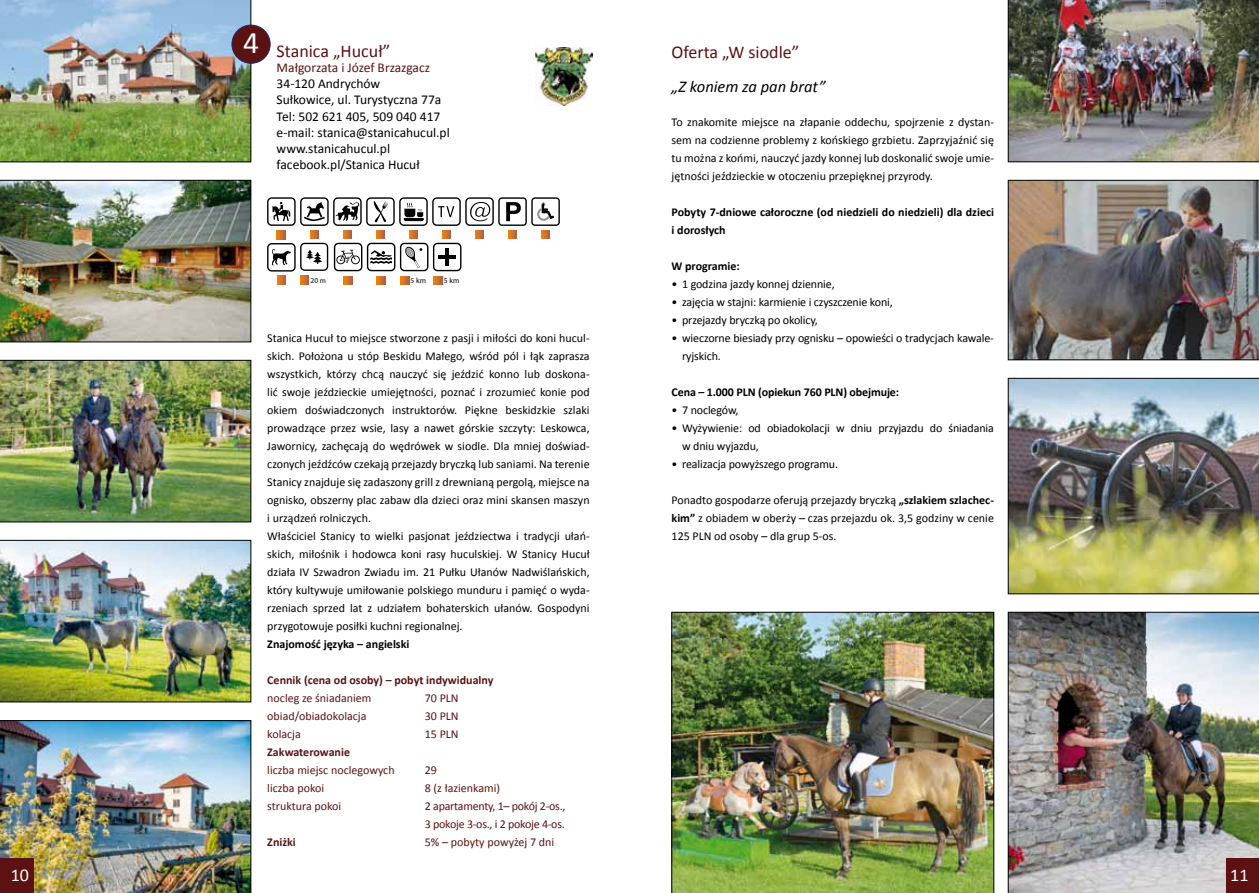
<style>
.page{position:relative;width:1259px;height:893px;background:#fff}
.page>*{position:absolute;margin:0;border:0;box-sizing:border-box;transform-origin:0 0}
.t1{font:31.5px "Calibri";color:#fff}
.t2{font:18px "Calibri";color:#5c1212}
.t3{font:18px "Calibri";color:#fff}
.t4{font:italic 16.5px "Calibri";color:#000}
.t5{font:13.5px/16.2px "Calibri";color:#000}
.t6{font:13.5px "Calibri";color:#5c1212}
.t7{font:12px/18px "Calibri";color:#000}
.t8{font:12px "Calibri";color:#5c1212}
.t9{font:700 12px/18px "Calibri";color:#000}
.t10{font:700 12px "Calibri";color:#5c1212}
.t11{font:12px/18px "Calibri";letter-spacing:-.02em;color:#5c1212}
.t12{font:7.5px "Myriad Pro";color:#000}
.s1{font-weight:700}
</style>
<div class="page">
<img style="left:0;top:360px;width:251px;height:162px">
<img style="left:0;top:540px;width:251px;height:162px">
<img style="left:0;top:720px;width:251px;height:173px">
<img style="left:0;top:0;width:251px;height:162px">
<img style="left:0;top:180px;width:251px;height:162px">
<div style="left:232px;top:25px;width:38px;height:38px;background:#5c1212;border-radius:50%"></div>
<div style="left:232px;top:25px;width:38px;height:38px;border:1px solid #182866;border-radius:50%"></div>
<img style="left:1008px;top:612px;width:251px;height:281px">
<img style="left:671px;top:612px;width:323px;height:281px">
<img style="left:1008px;top:0;width:251px;height:162px">
<img style="left:1008px;top:180px;width:251px;height:180px">
<img style="left:1008px;top:378px;width:251px;height:216px">
<div style="left:1226px;top:859px;width:33px;height:34px;background:#5c1212"></div>
<div style="left:0;top:859px;width:33px;height:34px;background:#5c1212"></div>
<svg style="left:272px;top:202px;width:18px;height:19px"></svg>
<div style="left:267px;top:197px;width:29px;height:29px;border:1px solid #000;border-radius:4px"></div>
<svg style="left:277px;top:231px;width:8px;height:8px"></svg>
<svg style="left:310px;top:230px;width:9px;height:9px"></svg>
<div style="left:300px;top:197px;width:29px;height:29px;border:1px solid #000;border-radius:4px"></div>
<svg style="left:304px;top:202px;width:21px;height:19px"></svg>
<svg style="left:343px;top:230px;width:9px;height:9px"></svg>
<div style="left:333px;top:197px;width:29px;height:29px;border:1px solid #000;border-radius:4px"></div>
<svg style="left:335px;top:202px;width:25px;height:19px"></svg>
<svg style="left:376px;top:230px;width:9px;height:9px"></svg>
<div style="left:366px;top:197px;width:29px;height:29px;border:1px solid #000;border-radius:4px"></div>
<svg style="left:373px;top:201px;width:16px;height:22px"></svg>
<svg style="left:409px;top:230px;width:9px;height:9px"></svg>
<div style="left:399px;top:197px;width:29px;height:29px;border:1px solid #000;border-radius:4px"></div>
<svg style="left:404px;top:203px;width:19px;height:18px"></svg>
<svg style="left:442px;top:230px;width:9px;height:9px"></svg>
<div style="left:432px;top:197px;width:29px;height:29px;border:1px solid #000;border-radius:4px"></div>
<svg style="left:438px;top:206px;width:16px;height:11px"></svg>
<svg style="left:475px;top:230px;width:9px;height:9px"></svg>
<div style="left:465px;top:197px;width:29px;height:29px;border:1px solid #000;border-radius:4px"></div>
<svg style="left:470px;top:202px;width:20px;height:19px"></svg>
<svg style="left:508px;top:230px;width:9px;height:9px"></svg>
<div style="left:498px;top:197px;width:29px;height:29px;border:1px solid #000;border-radius:3px"></div>
<svg style="left:506px;top:202px;width:15px;height:19px"></svg>
<svg style="left:541px;top:230px;width:9px;height:9px"></svg>
<div style="left:531px;top:197px;width:29px;height:29px;border:1px solid #000;border-radius:3px"></div>
<svg style="left:538px;top:203px;width:15px;height:17px"></svg>
<svg style="left:277px;top:276px;width:9px;height:9px"></svg>
<div style="left:267px;top:243px;width:29px;height:29px;border:1px solid #000;border-radius:4px"></div>
<svg style="left:271px;top:249px;width:20px;height:16px"></svg>
<div style="left:300px;top:243px;width:28px;height:28px;border:1px solid #000;border-radius:4px"></div>
<svg style="left:306px;top:250px;width:17px;height:14px"></svg>
<svg style="left:300px;top:276px;width:9px;height:8px"></svg>
<svg style="left:336px;top:250px;width:24px;height:14px"></svg>
<div style="left:334px;top:243px;width:28px;height:28px;border:1px solid #000;border-radius:4px"></div>
<svg style="left:344px;top:276px;width:8px;height:9px"></svg>
<svg style="left:370px;top:250px;width:22px;height:14px"></svg>
<div style="left:367px;top:243px;width:28px;height:28px;border:1px solid #000;border-radius:4px"></div>
<svg style="left:377px;top:276px;width:8px;height:9px"></svg>
<div style="left:400px;top:243px;width:28px;height:28px;border:1px solid #000;border-radius:4px"></div>
<svg style="left:400px;top:276px;width:9px;height:9px"></svg>
<svg style="left:405px;top:246px;width:17px;height:22px"></svg>
<div style="left:433px;top:243px;width:28px;height:28px;border:1px solid #000;border-radius:4px"></div>
<hr style="left:445px;top:248px;width:4px;height:18px;background:#000">
<hr style="left:438px;top:255px;width:18px;height:4px;background:#000">
<svg style="left:433px;top:276px;width:9px;height:9px"></svg>
<img style="left:536px;top:48px;width:57px;height:57px">
<h1 class="t1" style="left:243px;top:23px;width:17px">4</h1>
<h2 class="t2" style="left:277px;top:40px;width:115px">Stanica „Hucuł”</h2>
<p class="t6" style="left:277px;top:59px;width:155px">Małgorzata i Józef Brzazgacz</p>
<p class="t5" style="left:277px;top:75px;width:175px">34-120 Andrychów<br>Sułkowice, ul. Turystyczna 77a<br>Tel: 502 621 405, 509 040 417 e-mail: stanica@stanicahucul.pl www.stanicahucul.pl facebook.pl/Stanica Hucuł</p>
<p class="t12" style="left:310px;top:276px;width:17px">20 m</p>
<p class="t12" style="left:410px;top:276px;width:17px">5 km</p>
<p class="t12" style="left:444px;top:276px;width:17px">5 km</p>
<p class="t7" style="left:267px;top:328px;width:324px">Stanica Hucuł to miejsce stworzone z pasji i miłości do koni hucul&shy;skich. Położona u stóp Beskidu Małego, wśród pól i łąk zaprasza wszystkich, którzy chcą nauczyć się jeździć konno lub doskona&shy;lić swoje jeździeckie umiejętności, poznać i zrozumieć konie pod okiem doświadczonych instruktorów. Piękne beskidzkie szlaki prowadzące przez wsie, lasy a nawet górskie szczyty: Leskowca, Jawornicy, zachęcają do wędrówek w siodle. Dla mniej doświad&shy;czonych jeźdźców czekają przejazdy bryczką lub saniami. Na terenie Stanicy znajduje się zadaszony grill z drewnianą pergolą, miejsce na ognisko, obszerny plac zabaw dla dzieci oraz mini skansen maszyn i urządzeń rolniczych.<br>Właściciel Stanicy to wielki pasjonat jeździectwa i tradycji ułań&shy;skich, miłośnik i hodowca koni rasy huculskiej. W Stanicy Hucuł działa IV Szwadron Zwiadu im. 21 Pułku Ułanów Nadwiślańskich, który kultywuje umiłowanie polskiego munduru i pamięć o wyda&shy;rzeniach sprzed lat z udziałem bohaterskich ułanów. Gospodyni przygotowuje posiłki kuchni regionalnej.</p>
<p class="t9" style="left:267px;top:634px;width:144px">Znajomość języka – angielski</p>
<p class="t10" style="left:267px;top:673px;width:228px">Cennik (cena od osoby) – pobyt indywidualny</p>
<p class="t8" style="left:267px;top:691px;width:106px">nocleg ze śniadaniem</p>
<p class="t8" style="left:425px;top:691px;width:35px">70 PLN</p>
<p class="t8" style="left:267px;top:709px;width:101px">obiad/obiadokolacja</p>
<p class="t8" style="left:425px;top:709px;width:35px">30 PLN</p>
<p class="t8" style="left:267px;top:727px;width:35px">kolacja</p>
<p class="t8" style="left:425px;top:727px;width:35px">15 PLN</p>
<p class="t10" style="left:267px;top:745px;width:84px">Zakwaterowanie</p>
<p class="t8" style="left:267px;top:763px;width:129px">liczba miejsc noclegowych</p>
<p class="t8" style="left:425px;top:763px;width:14px">29</p>
<p class="t8" style="left:267px;top:781px;width:58px">liczba pokoi</p>
<p class="t8" style="left:425px;top:781px;width:77px">8 (z łazienkami)</p>
<p class="t8" style="left:267px;top:799px;width:75px">struktura pokoi</p>
<p class="t11" style="left:425px;top:796px;width:142px">2 apartamenty, 1– pokój 2-os.,<br>3 pokoje 3-os., i 2 pokoje 4-os.</p>
<p class="t10" style="left:267px;top:835px;width:30px">Zniżki</p>
<p class="t8" style="left:425px;top:835px;width:131px">5% – pobyty powyżej 7 dni</p>
<h2 class="t2" style="left:671px;top:41px;width:129px">Oferta „W siodle”</h2>
<h3 class="t4" style="left:671px;top:76px;width:155px">„Z koniem za pan brat”</h3>
<p class="t7" style="left:671px;top:112px;width:324px;text-align:justify">To znakomite miejsce na złapanie oddechu, spojrzenie z dystan&shy;sem na codzienne problemy z końskiego grzbietu. Zaprzyjaźnić się tu można z końmi, nauczyć jazdy konnej lub doskonalić swoje umie&shy;jętności jeździeckie w otoczeniu przepięknej przyrody.</p>
<p class="t9" style="left:671px;top:202px;width:324px">Pobyty 7-dniowe całoroczne (od niedzieli do niedzieli) dla dzieci i dorosłych</p>
<p class="t9" style="left:671px;top:256px;width:70px">W programie:</p>
<p class="t7" style="left:671px;top:274px;width:165px">• 1 godzina jazdy konnej dziennie,</p>
<p class="t7" style="left:671px;top:292px;width:223px">• zajęcia w stajni: karmienie i czyszczenie koni,</p>
<p class="t7" style="left:671px;top:310px;width:148px">• przejazdy bryczką po okolicy,</p>
<p class="t7" style="left:682px;top:328px;width:313px;text-indent:-10px">• wieczorne biesiady przy ognisku – opowieści o tradycjach kawale&shy;ryjskich.</p>
<p class="t9" style="left:671px;top:382px;width:229px">Cena – 1.000 PLN (opiekun 760 PLN) obejmuje:</p>
<p class="t7" style="left:671px;top:400px;width:68px">• 7 noclegów,</p>
<p class="t7" style="left:682px;top:418px;width:313px;text-indent:-10px">• Wyżywienie: od obiadokolacji w dniu przyjazdu do śniadania w dniu wyjazdu,</p>
<p class="t7" style="left:671px;top:454px;width:168px">• realizacja powyższego programu.</p>
<p class="t7" style="left:671px;top:490px;width:324px;text-align:justify">Ponadto gospodarze oferują przejazdy bryczką <span class="s1">„szlakiem szlachec&shy;kim”</span> z obiadem w oberży – czas przejazdu ok. 3,5 godziny w cenie 125 PLN od osoby – dla grup 5-os.</p>
<h2 class="t3" style="left:11px;top:864px;width:20px">10</h2>
<h2 class="t3" style="left:1230px;top:864px;width:20px">11</h2>
</div>
